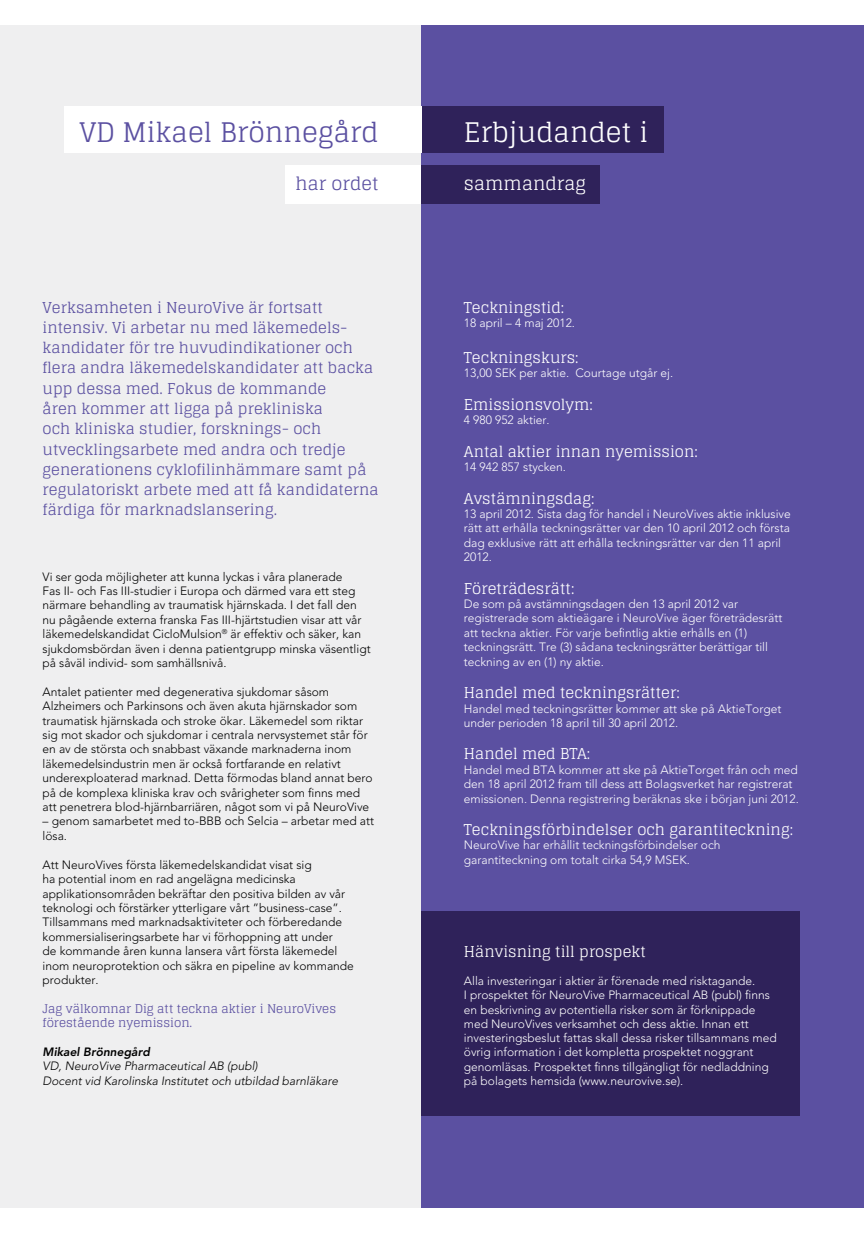
<style>
.page{position:relative;width:864px;height:1234px;background:#fff}
.page>*{position:absolute;margin:0;border:0;box-sizing:border-box;transform-origin:0 0}
.t1{font:27px "Glegoo";color:#5b50a1}
.t2{font:27px "Glegoo";color:#fff}
.t3{font:18px "Glegoo";color:#fff}
.t4{font:18px "Glegoo";color:#5b50a1}
.t5{font:15px/20.2px "Glegoo";color:#5b50a1}
.t6{font:15px "Glegoo";color:#fff}
.t7{font:300 12px/14.4px "Avenir";color:#000}
.t8{font:300 12px/14.4px "Avenir";color:#fff}
.t9{font:italic 300 12px/14.4px "Avenir";color:#000}
.t10{font:12px/14.4px "Glegoo";color:#5b50a1}
.t11{font:italic 800 12px "Avenir";color:#000}
</style>
<div class="page">
<div style="left:0;top:26px;width:565px;height:1182px;background:#efeff0"></div>
<div style="left:421px;top:26px;width:442px;height:1182px;background:#5b50a1"></div>
<div style="left:421px;top:106px;width:242px;height:47px;background:#2f225a"></div>
<div style="left:421px;top:911px;width:378px;height:204px;background:#2f225a"></div>
<div style="left:64px;top:106px;width:357px;height:47px;background:#fff"></div>
<div style="left:285px;top:165px;width:136px;height:38px;background:#fff"></div>
<div style="left:421px;top:165px;width:179px;height:38px;background:#2f225a"></div>
<h1 class="t1" style="left:79px;top:115px;width:301px">VD Mikael Brönnegård</h1>
<h2 class="t4" style="left:295px;top:172px;width:85px">har ordet</h2>
<p class="t5" style="left:43px;top:297px;width:337px">Verksamheten i NeuroVive är fortsatt intensiv. Vi arbetar nu med läkemedels&shy;kandidater för tre huvudindikationer och flera andra läkemedelskandidater att backa upp dessa med. Fokus de kommande<br>åren kommer att ligga på prekliniska<br>och kliniska studier, forsknings- och utvecklingsarbete med andra och tredje generationens cyklofilinhämmare samt på regulatoriskt arbete med att få kandidaterna färdiga för marknadslansering.</p>
<p class="t7" style="left:43px;top:569px;width:329px">Vi ser goda möjligheter att kunna lyckas i våra planerade<br>Fas II- och Fas III-studier i Europa och därmed vara ett steg närmare behandling av traumatisk hjärnskada. I det fall den nu pågående externa franska Fas III-hjärtstudien visar att vår läkemedelskandidat CicloMulsion<sup>®</sup> är effektiv och säker, kan sjukdomsbördan även i denna patientgrupp minska väsentligt på såväl individ- som samhällsnivå.</p>
<p class="t7" style="left:43px;top:684px;width:331px">Antalet patienter med degenerativa sjukdomar såsom Alzheimers och Parkinsons och även akuta hjärnskador som traumatisk hjärnskada och stroke ökar. Läkemedel som riktar sig mot skador och sjukdomar i centrala nervsystemet står för en av de största och snabbast växande marknaderna inom läkemedelsindustrin men är också fortfarande en relativt underexploaterad marknad. Detta förmodas bland annat bero på de komplexa kliniska krav och svårigheter som finns med att penetrera blod-hjärnbarriären, något som vi på NeuroVive</p>
<p class="t7" style="left:43px;top:814px;width:333px">– genom samarbetet med to-BBB och Selcia – arbetar med att lösa.</p>
<p class="t7" style="left:43px;top:857px;width:313px">Att NeuroVives första läkemedelskandidat visat sig<br>ha potential inom en rad angelägna medicinska applikationsområden bekräftar den positiva bilden av vår teknologi och förstärker ytterligare vårt ”business-case”.<br>Tillsammans med marknadsaktiviteter och förberedande kommersialiseringsarbete har vi förhoppning att under<br>de kommande åren kunna lansera vårt första läkemedel inom neuroprotektion och säkra en pipeline av kommande produkter.</p>
<p class="t10" style="left:43px;top:1000px;width:295px">Jag välkomnar Dig att teckna aktier i NeuroVives förestående nyemission.</p>
<p class="t11" style="left:43px;top:1044px;width:109px">Mikael Brönnegård</p>
<p class="t9" style="left:43px;top:1058px;width:297px">VD, NeuroVive Pharmaceutical AB (publ)<br>Docent vid Karolinska Institutet och utbildad barnläkare</p>
<h1 class="t2" style="left:463px;top:115px;width:186px">Erbjudandet i</h1>
<h2 class="t3" style="left:463px;top:172px;width:123px">sammandrag</h2>
<p class="t6" style="left:463px;top:298px;width:102px">Teckningstid:</p>
<p class="t8" style="left:463px;top:316px;width:113px">18 april – 4 maj 2012.</p>
<p class="t6" style="left:463px;top:348px;width:116px">Teckningskurs:</p>
<p class="t8" style="left:463px;top:366px;width:211px">13,00 SEK per aktie. Courtage utgår ej.</p>
<p class="t6" style="left:463px;top:395px;width:130px">Emissionsvolym:</p>
<p class="t8" style="left:463px;top:413px;width:87px">4 980 952 aktier.</p>
<p class="t6" style="left:463px;top:442px;width:235px">Antal aktier innan nyemission:</p>
<p class="t8" style="left:463px;top:460px;width:103px">14 942 857 stycken.</p>
<p class="t6" style="left:463px;top:488px;width:132px">Avstämningsdag:</p>
<p class="t8" style="left:463px;top:506px;width:328px">13 april 2012. Sista dag för handel i NeuroVives aktie inklusive rätt att erhålla teckningsrätter var den 10 april 2012 och första dag exklusive rätt att erhålla teckningsrätter var den 11 april 2012.</p>
<p class="t6" style="left:463px;top:578px;width:112px">Företrädesrätt:</p>
<p class="t8" style="left:463px;top:596px;width:320px">De som på avstämningsdagen den 13 april 2012 var registrerade som aktieägare i NeuroVive äger företrädesrätt att teckna aktier. För varje befintlig aktie erhålls en (1) teckningsrätt. Tre (3) sådana teckningsrätter berättigar till teckning av en (1) ny aktie.</p>
<p class="t6" style="left:463px;top:683px;width:217px">Handel med teckningsrätter:</p>
<p class="t8" style="left:463px;top:701px;width:319px">Handel med teckningsrätter kommer att ske på AktieTorget under perioden 18 april till 30 april 2012.</p>
<p class="t6" style="left:463px;top:744px;width:128px">Handel med BTA:</p>
<p class="t8" style="left:463px;top:762px;width:336px">Handel med BTA kommer att ske på AktieTorget från och med den 18 april 2012 fram till dess att Bolagsverket har registrerat emissionen. Denna registrering beräknas ske i början juni 2012.</p>
<p class="t6" style="left:463px;top:820px;width:330px">Teckningsförbindelser och garantiteckning:</p>
<p class="t8" style="left:463px;top:838px;width:258px">NeuroVive har erhållit teckningsförbindelser och garantiteckning om totalt cirka 54,9 MSEK.</p>
<p class="t6" style="left:463px;top:941px;width:184px">Hänvisning till prospekt</p>
<p class="t8" style="left:463px;top:973px;width:314px">Alla investeringar i aktier är förenade med risktagande.<br>I prospektet för NeuroVive Pharmaceutical AB (publ) finns en beskrivning av potentiella risker som är förknippade med NeuroVives verksamhet och dess aktie. Innan ett investeringsbeslut fattas skall dessa risker tillsammans med övrig information i det kompletta prospektet noggrant genomläsas. Prospektet finns tillgängligt för nedladdning på bolagets hemsida (www.neurovive.se).</p>
</div>
